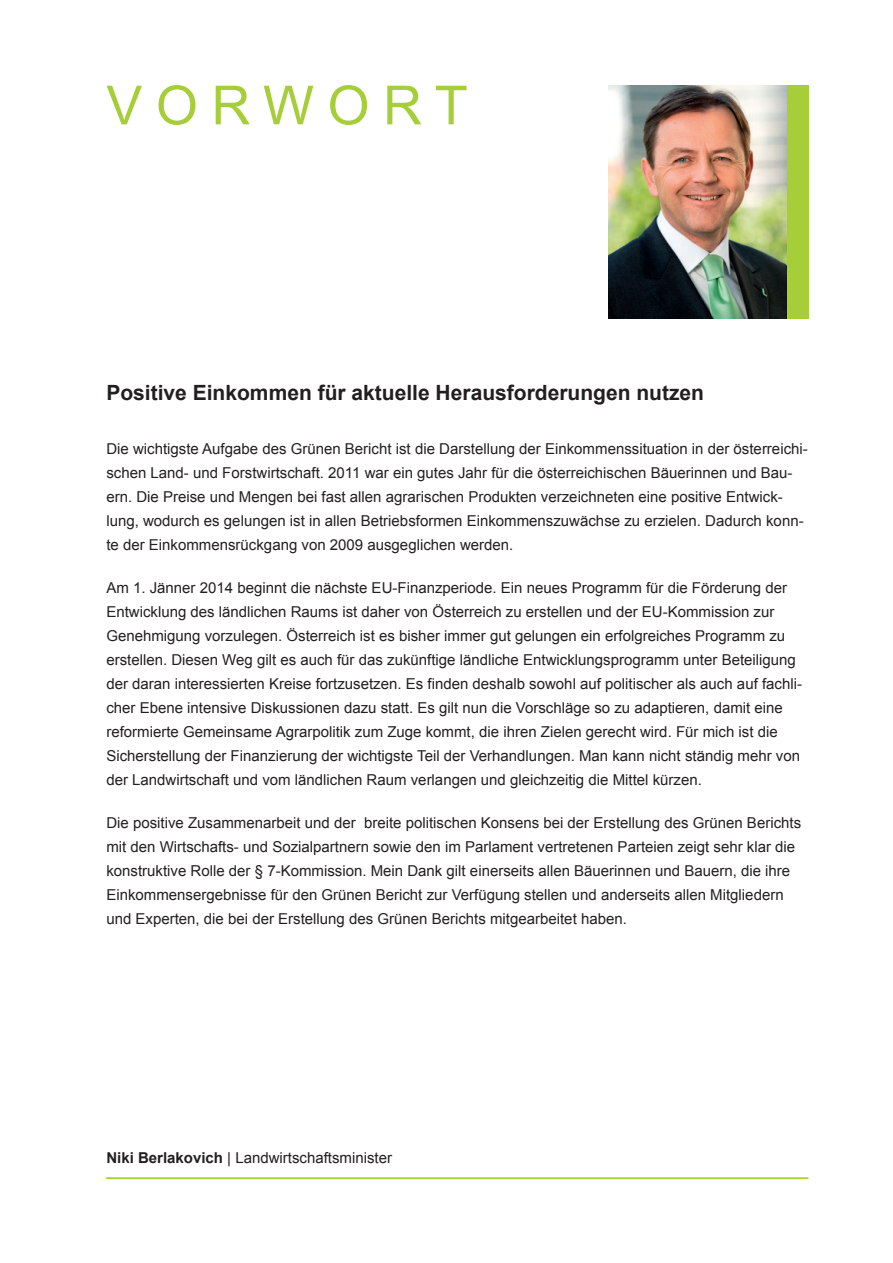
<style>
.page{position:relative;width:893px;height:1263px;background:#fff}
.page>*{position:absolute;margin:0;border:0;box-sizing:border-box;transform-origin:0 0}
.t1{font:54px "Arial";letter-spacing:.25em;color:#a6ce39}
.t2{font:700 21px "Arial";color:#231f20}
.t3{font:15px/24px "Arial";color:#231f20}
.s1{font-weight:700}
</style>
<div class="page">
<hr style="left:106px;top:1178px;width:702px;height:1px;background:#a6ce39">
<img style="left:608px;top:85px;width:179px;height:234px">
<div style="left:787px;top:85px;width:21px;height:234px;background:#a6ce39"></div>
<h1 class="t1" style="left:106px;top:85px;width:363px">VORWORT</h1>
<h2 class="t2" style="left:106px;top:385px;width:599px">Positive Einkommen für aktuelle Herausforderungen nutzen</h2>
<p class="t3" style="left:106px;top:439px;width:703px">Die wichtigste Aufgabe des Grünen Bericht ist die Darstellung der Einkommenssituation in der österreichi&shy;schen Land- und Forstwirtschaft. 2011 war ein gutes Jahr für die österreichischen Bäuerinnen und Bau&shy;ern. Die Preise und Mengen bei fast allen agrarischen Produkten verzeichneten eine positive Entwick&shy;lung, wodurch es gelungen ist in allen Betriebsformen Einkommenszuwächse zu erzielen. Dadurch konn&shy;te der Einkommensrückgang von 2009 ausgeglichen werden.</p>
<p class="t3" style="left:106px;top:577px;width:697px">Am 1. Jänner 2014 beginnt die nächste EU-Finanzperiode. Ein neues Programm für die Förderung der Entwicklung des ländlichen Raums ist daher von Österreich zu erstellen und der EU-Kommission zur Genehmigung vorzulegen. Österreich ist es bisher immer gut gelungen ein erfolgreiches Programm zu erstellen. Diesen Weg gilt es auch für das zukünftige ländliche Entwicklungsprogramm unter Beteiligung der daran interessierten Kreise fortzusetzen. Es finden deshalb sowohl auf politischer als auch auf fachli&shy;cher Ebene intensive Diskussionen dazu statt. Es gilt nun die Vorschläge so zu adaptieren, damit eine reformierte Gemeinsame Agrarpolitik zum Zuge kommt, die ihren Zielen gerecht wird. Für mich ist die Sicherstellung der Finanzierung der wichtigste Teil der Verhandlungen. Man kann nicht ständig mehr von der Landwirtschaft und vom ländlichen Raum verlangen und gleichzeitig die Mittel kürzen.</p>
<p class="t3" style="left:106px;top:812px;width:696px">Die positive Zusammenarbeit und der breite politischen Konsens bei der Erstellung des Grünen Berichts mit den Wirtschafts- und Sozialpartnern sowie den im Parlament vertretenen Parteien zeigt sehr klar die konstruktive Rolle der § 7-Kommission. Mein Dank gilt einerseits allen Bäuerinnen und Bauern, die ihre Einkommensergebnisse für den Grünen Bericht zur Verfügung stellen und anderseits allen Mitgliedern und Experten, die bei der Erstellung des Grünen Berichts mitgearbeitet haben.</p>
<p class="t3" style="left:106px;top:1147px;width:287px"><span class="s1">Niki Berlakovich</span> | Landwirtschaftsminister</p>
</div>
